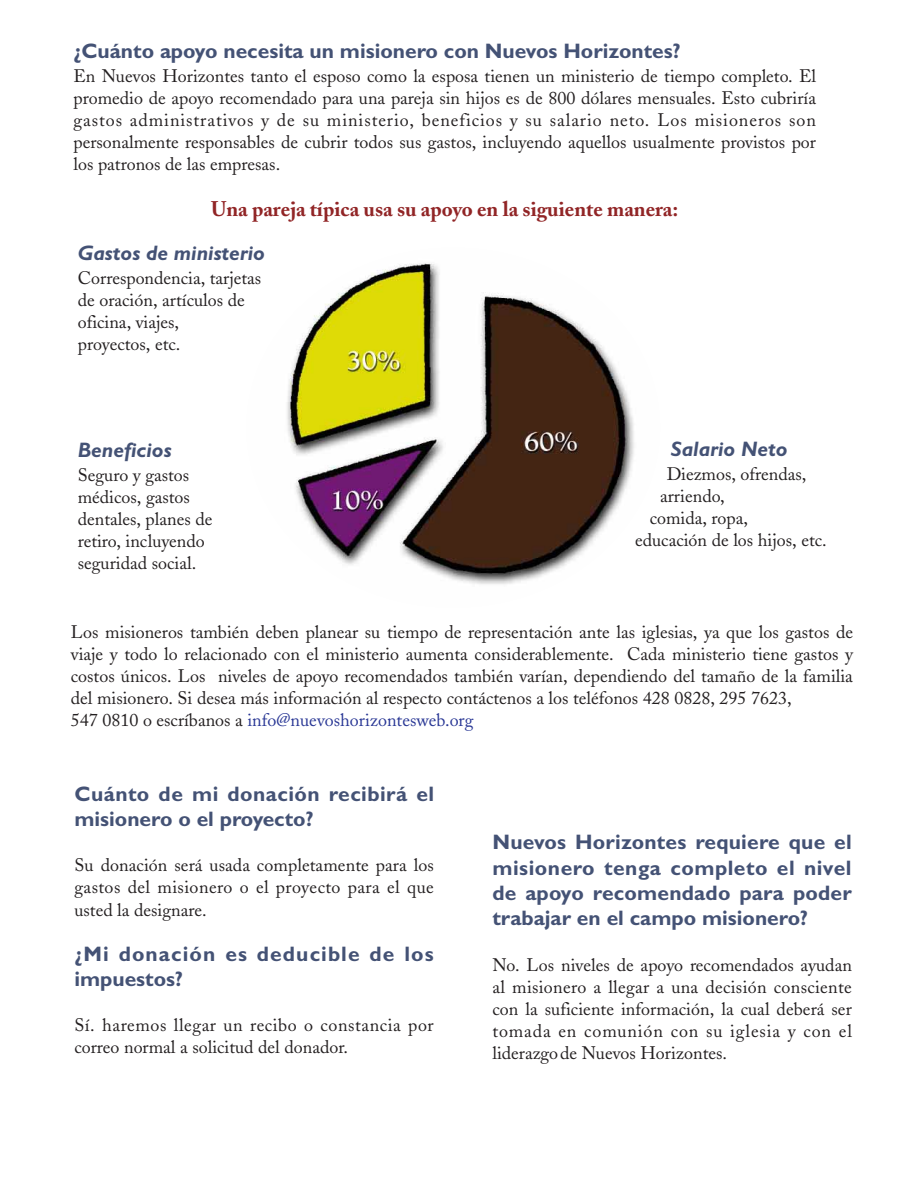
<style>
.page{position:relative;width:918px;height:1188px;background:#fff}
.page>*{position:absolute;margin:0;border:0;box-sizing:border-box;transform-origin:0 0}
.t1{font:700 21px/25.2px "Gill Sans";color:#445275;text-align:justify}
.t2{font:700 21px/25.2px "Gill Sans";letter-spacing:.02em;color:#445275}
.t3{font:700 21px "Adobe Caslon";color:#912526}
.t4{font:italic 700 21px "Gill Sans";color:#445275}
.t5{font:700 21px/25.2px "Gill Sans";letter-spacing:.055em;color:#445275}
.t6{font:18px/22px "Adobe Caslon";color:#231f20}
.t7{font:18px/22px "Adobe Caslon";letter-spacing:.02em;color:#231f20}
.s1{color:#293795}
</style>
<div class="page">
<img style="left:246px;top:248px;width:414px;height:360px;border-radius:50%">
<p class="t1" style="left:74px;top:41px;width:609px">¿Cuánto apoyo necesita un misionero con Nuevos Horizontes?</p>
<p class="t6" style="left:74px;top:67px;width:744px;text-align:justify">En Nuevos Horizontes tanto el esposo como la esposa tienen un ministerio de tiempo completo. El promedio de apoyo recomendado para una pareja sin hijos es de 800 dólares mensuales. Esto cubriría gastos administrativos y de su ministerio, beneficios y su salario neto. Los misioneros son personalmente responsables de cubrir todos sus gastos, incluyendo aquellos usualmente provistos por los patronos de las empresas.</p>
<p class="t3" style="left:211px;top:201px;width:469px">Una pareja típica usa su apoyo en la siguiente manera:</p>
<p class="t4" style="left:78px;top:246px;width:189px">Gastos de ministerio</p>
<p class="t6" style="left:78px;top:269px;width:185px">Correspondencia, tarjetas de oración, artículos de oficina, viajes,<br>proyectos, etc.</p>
<p class="t4" style="left:78px;top:443px;width:95px">Beneficios</p>
<p class="t6" style="left:78px;top:466px;width:136px">Seguro y gastos médicos, gastos dentales, planes de retiro, incluyendo seguridad social.</p>
<p class="t4" style="left:671px;top:442px;width:118px">Salario Neto</p>
<p class="t6" style="left:667px;top:465px;width:141px">Diezmos, ofrendas,</p>
<p class="t6" style="left:660px;top:487px;width:66px">arriendo,</p>
<p class="t6" style="left:650px;top:509px;width:100px">comida, ropa,</p>
<p class="t6" style="left:635px;top:532px;width:193px">educación de los hijos, etc.</p>
<p class="t6" style="left:71px;top:623px;width:784px">Los misioneros también deben planear su tiempo de representación ante las iglesias, ya que los gastos de viaje y todo lo relacionado con el ministerio aumenta considerablemente. Cada ministerio tiene gastos y costos únicos. Los niveles de apoyo recomendados también varían, dependiendo del tamaño de la familia del misionero. Si desea más información al respecto contáctenos a los teléfonos 428 0828, 295 7623,<br>547 0810 o escríbanos a <span class="s1">info@nuevoshorizontesweb.org</span></p>
<p class="t2" style="left:74px;top:783px;width:361px">Cuánto de mi donación recibirá el misionero o el proyecto?</p>
<p class="t6" style="left:74px;top:856px;width:361px;text-align:justify">Su donación será usada completamente para los gastos del misionero o el proyecto para el que usted la designare.</p>
<p class="t5" style="left:74px;top:943px;width:361px">¿Mi donación es deducible de los impuestos?</p>
<p class="t7" style="left:74px;top:1016px;width:361px">Sí. haremos llegar un recibo o constancia por correo normal a solicitud del donador.</p>
<p class="t1" style="left:492px;top:832px;width:361px">Nuevos Horizontes requiere que el misionero tenga completo el nivel de apoyo recomendado para poder trabajar en el campo misionero?</p>
<p class="t6" style="left:492px;top:956px;width:361px;text-align:justify">No. Los niveles de apoyo recomendados ayudan al misionero a llegar a una decisión consciente con la suficiente información, la cual deberá ser tomada en comunión con su iglesia y con el liderazgo de Nuevos Horizontes.</p>
</div>
